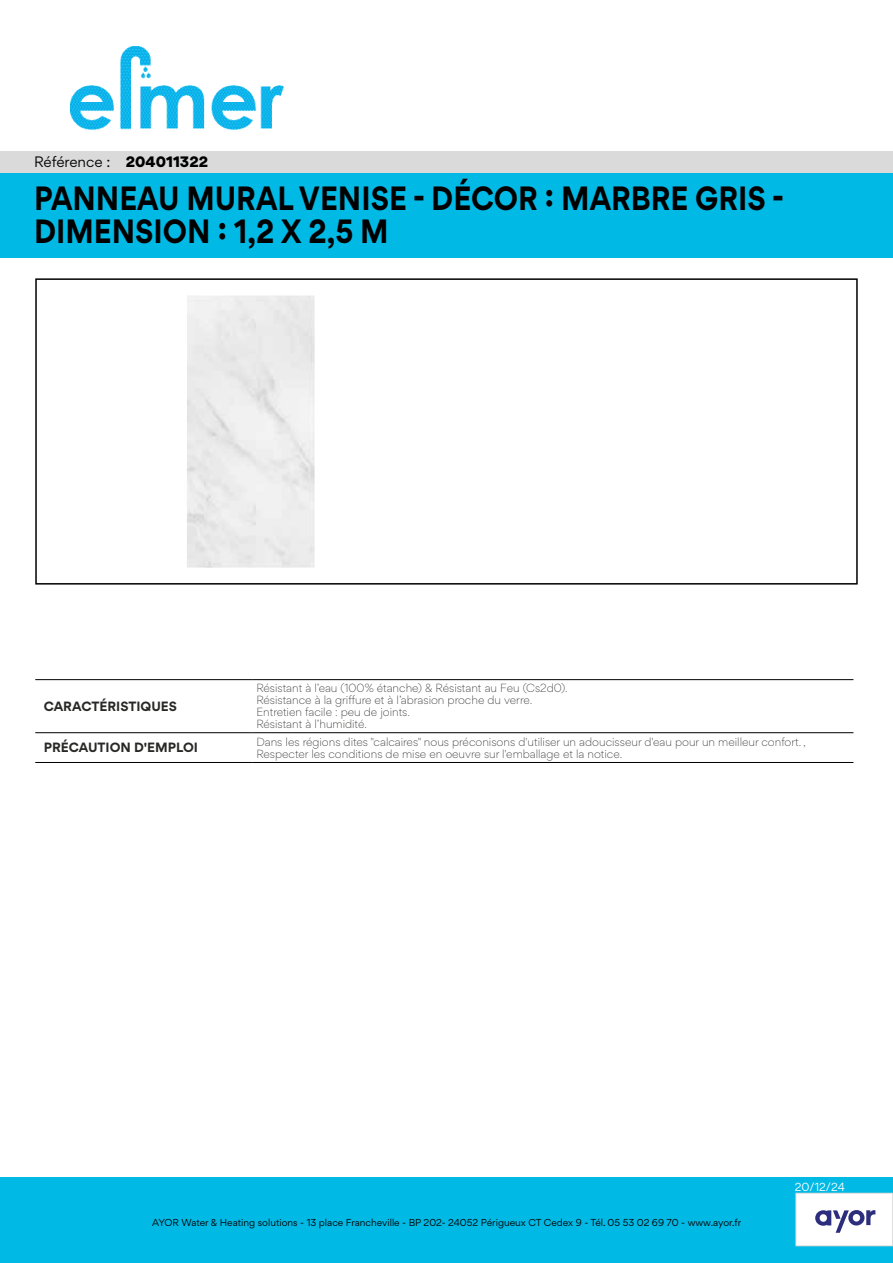
<style>
.page{position:relative;width:893px;height:1263px;background:#fff}
.page>*{position:absolute;margin:0;border:0;box-sizing:border-box;transform-origin:0 0}
.t1{font:700 30px/33px "Gordita";color:#000;scale:.9 1}
.t2{font:13.5px "Gordita";letter-spacing:-.005em;color:#000}
.t3{font:700 12px "Gordita";color:#282827}
.t4{font:300 10.5px/12px "Gordita";color:#282827}
.t5{font:10.5px "Gordita";color:#fff}
.t6{font:9px "Gordita";color:#000}
.s1{font-weight:900}
</style>
<div class="page">
<div style="left:0;top:172px;width:893px;height:85px;background:#00b9e5"></div>
<div style="left:0;top:1178px;width:893px;height:85px;background:#00b9e5"></div>
<div style="left:796px;top:1193px;width:97px;height:53px;background:#fff"></div>
<div style="left:795px;top:1193px;width:98px;height:53px;border:1px solid #dadada"></div>
<div style="left:187px;top:295px;width:128px;height:273px;background:#ebebeb"></div>
<hr style="left:35px;top:679px;width:217px;height:1px;background:#000">
<hr style="left:252px;top:679px;width:601px;height:1px;background:#000">
<hr style="left:35px;top:732px;width:217px;height:1px;background:#000">
<hr style="left:252px;top:732px;width:601px;height:1px;background:#000">
<hr style="left:35px;top:762px;width:217px;height:1px;background:#000">
<hr style="left:252px;top:762px;width:601px;height:1px;background:#000">
<div style="left:35px;top:278px;width:823px;height:307px;border:2px solid #000"></div>
<svg style="left:815px;top:1210px;width:60px;height:23px"></svg>
<img style="left:70px;top:47px;width:213px;height:82px">
<div style="left:0;top:151px;width:893px;height:21px;background:#dadada"></div>
<p class="t2" style="left:34px;top:152px;width:176px">Référence : <span class="s1">204011322</span></p>
<h1 class="t1" style="left:34px;top:182px;width:835px">PANNEAU MURAL VENISE - DÉCOR : MARBRE GRIS -<br>DIMENSION : 1,2 X 2,5 M</h1>
<p class="t3" style="left:44px;top:697px;width:135px">CARACTÉRISTIQUES</p>
<p class="t4" style="left:256px;top:682px;width:313px">Résistant à l’eau (100% étanche) &amp; Résistant au Feu (Cs2d0).<br>Résistance à la griffure et à l’abrasion proche du verre.<br>Entretien facile : peu de joints.<br>Résistant à l’humidité.</p>
<p class="t3" style="left:44px;top:738px;width:156px">PRÉCAUTION D'EMPLOI</p>
<p class="t4" style="left:256px;top:735px;width:551px">Dans les régions dites "calcaires" nous préconisons d'utiliser un adoucisseur d'eau pour un meilleur confort. ,<br>Respecter les conditions de mise en oeuvre sur l'emballage et la notice.</p>
<p class="t6" style="left:152px;top:1216px;width:590px">AYOR Water &amp; Heating solutions - 13 place Francheville - BP 202- 24052 Périgueux CT Cedex 9 - Tél. 05 53 02 69 70 - www.ayor.fr</p>
<p class="t5" style="left:795px;top:1179px;width:52px">20/12/24</p>
</div>
